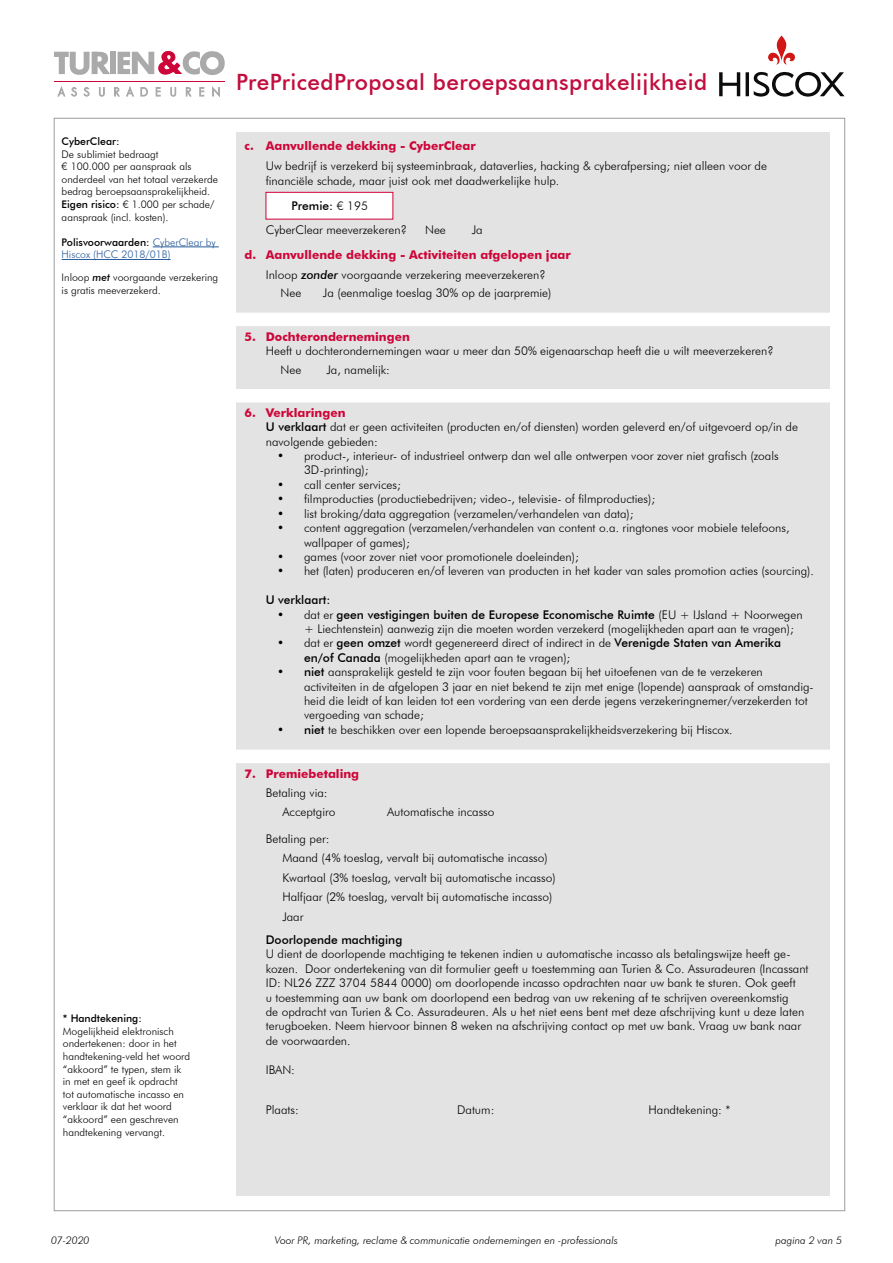
<style>
.page{position:relative;width:893px;height:1263px;background:#fff}
.page>*{position:absolute;margin:0;border:0;box-sizing:border-box;transform-origin:0 0}
.t1{font:500 22.5px "Futura BT";letter-spacing:.02em;color:#c10e3e}
.t2{font:300 12px/14.4px "Futura BT";color:#000}
.t3{font:700 12px "Futura BT";color:#ce0538}
.t4{font:500 12px "Futura BT";color:#000}
.t5{font:300 10.5px/12.6px "Futura BT";color:#000}
.t6{font:italic 300 10.5px "Futura BT";color:#000}
.t7{font:300 10.5px/12.6px "Futura BT";color:#275b9b}
.t8{font:500 10.5px "Futura BT";color:#000}
.s1{font-weight:500}
.s2{font-weight:500;color:#000}
.s3{font-weight:500;font-style:italic}
.s4{font-weight:700;color:#ce0538}
</style>
<div class="page">
<div style="left:236px;top:133px;width:593px;height:1063px;background:#e3e3e3"></div>
<div style="left:110px;top:52px;width:5px;height:22px;background:#aaa"></div>
<svg style="left:118px;top:51px;width:107px;height:24px"></svg>
<svg style="left:54px;top:51px;width:56px;height:24px"></svg>
<svg style="left:58px;top:87px;width:7px;height:9px"></svg>
<svg style="left:71px;top:87px;width:6px;height:9px"></svg>
<svg style="left:84px;top:87px;width:5px;height:9px"></svg>
<svg style="left:99px;top:87px;width:6px;height:10px"></svg>
<svg style="left:114px;top:87px;width:6px;height:9px"></svg>
<svg style="left:126px;top:87px;width:8px;height:9px"></svg>
<svg style="left:141px;top:87px;width:7px;height:9px"></svg>
<svg style="left:156px;top:87px;width:4px;height:9px"></svg>
<svg style="left:170px;top:87px;width:6px;height:10px"></svg>
<svg style="left:186px;top:87px;width:5px;height:9px"></svg>
<svg style="left:199px;top:87px;width:5px;height:9px"></svg>
<svg style="left:212px;top:87px;width:8px;height:10px"></svg>
<hr style="left:54px;top:81px;width:171px;height:1px;background:#ce0538">
<svg style="left:719px;top:72px;width:21px;height:24px"></svg>
<svg style="left:746px;top:72px;width:98px;height:25px"></svg>
<svg style="left:768px;top:36px;width:27px;height:29px"></svg>
<div style="left:232px;top:313px;width:606px;height:13px;background:#fff"></div>
<div style="left:232px;top:389px;width:606px;height:13px;background:#fff"></div>
<div style="left:232px;top:750px;width:606px;height:13px;background:#fff"></div>
<div style="left:266px;top:192px;width:127px;height:27px;background:#fff"></div>
<div style="left:266px;top:192px;width:127px;height:27px;border:1px solid #ce0538"></div>
<hr style="left:153px;top:247px;width:66px;height:1px;background:#275b9b">
<hr style="left:62px;top:259px;width:109px;height:1px;background:#275b9b">
<p class="t8" style="left:62px;top:135px;width:59px">CyberClear:</p>
<p class="t5" style="left:62px;top:147px;width:158px">De sublimiet bedraagt<br>€ 100.000 per aanspraak als onderdeel van het totaal verzekerde bedrag beroepsaansprakelijkheid.<br><span class="s1">Eigen risico:</span> € 1.000 per schade/ aanspraak (incl. kosten).</p>
<p class="t7" style="left:62px;top:236px;width:156px"><span class="s2">Polisvoorwaarden:</span> CyberClear by<br>Hiscox (HCC 2018/01B)</p>
<p class="t5" style="left:62px;top:271px;width:158px">Inloop <span class="s3">met</span> voorgaande verzekering is gratis meeverzekerd.</p>
<p class="t8" style="left:63px;top:1012px;width:80px">* Handtekening:</p>
<p class="t5" style="left:63px;top:1025px;width:129px">Mogelijkheid elektronisch ondertekenen: door in het handtekening-veld het woord “akkoord” te typen, stem ik in met en geef ik opdracht tot automatische incasso en verklaar ik dat het woord “akkoord” een geschreven handtekening vervangt.</p>
<h1 class="t1" style="left:236px;top:68px;width:473px">PrePricedProposal beroepsaansprakelijkheid</h1>
<p class="t3" style="left:244px;top:139px;width:233px">c. Aanvullende dekking - CyberClear</p>
<p class="t2" style="left:266px;top:158px;width:503px;line-height:15px">Uw bedrijf is verzekerd bij systeeminbraak, dataverlies, hacking &amp; cyberafpersing; niet alleen voor de financiële schade, maar juist ook met daadwerkelijke hulp.</p>
<p class="t2" style="left:266px;top:194px;width:143px;line-height:23.4px;text-indent:26px"><span class="s1">Premie:</span> € 195<br>CyberClear meeverzekeren?</p>
<p class="t2" style="left:425px;top:222px;width:22px">Nee</p>
<p class="t2" style="left:472px;top:222px;width:12px">Ja</p>
<p class="t3" style="left:244px;top:247px;width:328px">d. Aanvullende dekking - Activiteiten afgelopen jaar</p>
<p class="t2" style="left:266px;top:267px;width:281px">Inloop <span class="s3">zonder</span> voorgaande verzekering meeverzekeren?</p>
<p class="t2" style="left:280px;top:286px;width:22px">Nee</p>
<p class="t2" style="left:323px;top:286px;width:230px">Ja (eenmalige toeslag 30% op de jaarpremie)</p>
<p class="t3" style="left:244px;top:329px;width:167px">5. Dochterondernemingen</p>
<p class="t2" style="left:280px;top:341px;width:494px;line-height:18.8px;text-indent:-15px">Heeft u dochterondernemingen waar u meer dan 50% eigenaarschap heeft die u wilt meeverzekeren?<br>Nee</p>
<p class="t2" style="left:326px;top:362px;width:65px">Ja, namelijk:</p>
<p class="t2" style="left:266px;top:405px;width:534px;text-indent:-21px"><span class="s4">6. Verklaringen<br></span><span class="s1">U verklaart</span> dat er geen activiteiten (producten en/of diensten) worden geleverd en/of uitgevoerd op/in de navolgende gebieden:</p>
<p class="t2" style="left:304px;top:448px;width:476px;text-indent:-27px">• product-, interieur- of industrieel ontwerp dan wel alle ontwerpen voor zover niet grafisch (zoals<br>3D-printing);</p>
<p class="t2" style="left:277px;top:477px;width:125px">• call center services;</p>
<p class="t2" style="left:277px;top:492px;width:380px">• filmproducties (productiebedrijven; video-, televisie- of filmproducties);</p>
<p class="t2" style="left:277px;top:506px;width:358px">• list broking/data aggregation (verzamelen/verhandelen van data);</p>
<p class="t2" style="left:304px;top:520px;width:487px;text-indent:-27px">• content aggregation (verzamelen/verhandelen van content o.a. ringtones voor mobiele telefoons, wallpaper of games);</p>
<p class="t2" style="left:277px;top:549px;width:303px">• games (voor zover niet voor promotionele doeleinden);</p>
<p class="t2" style="left:277px;top:564px;width:538px">• het (laten) produceren en/of leveren van producten in het kader van sales promotion acties (sourcing).</p>
<p class="t4" style="left:266px;top:592px;width:66px">U verklaart:</p>
<p class="t2" style="left:304px;top:607px;width:500px;text-indent:-27px">• dat er <span class="s1">geen vestigingen buiten de Europese Economische Ruimte</span> (EU + IJsland + Noorwegen + Liechtenstein) aanwezig zijn die moeten worden verzekerd (mogelijkheden apart aan te vragen);</p>
<p class="t2" style="left:304px;top:636px;width:478px;text-indent:-27px">• dat er <span class="s1">geen omzet</span> wordt gegenereerd direct of indirect in de <span class="s1">Verenigde Staten van Amerika en/of Canada</span> (mogelijkheden apart aan te vragen);</p>
<p class="t2" style="left:304px;top:664px;width:511px;text-indent:-27px">• <span class="s1">niet</span> aansprakelijk gesteld te zijn voor fouten begaan bij het uitoefenen van de te verzekeren activiteiten in de afgelopen 3 jaar en niet bekend te zijn met enige (lopende) aanspraak of omstandig&shy;heid die leidt of kan leiden tot een vordering van een derde jegens verzekeringnemer/verzekerden tot vergoeding van schade;</p>
<p class="t2" style="left:277px;top:722px;width:457px">• <span class="s1">niet</span> te beschikken over een lopende beroepsaansprakelijkheidsverzekering bij Hiscox.</p>
<p class="t3" style="left:244px;top:766px;width:116px">7. Premiebetaling</p>
<p class="t2" style="left:282px;top:783px;width:55px;line-height:19.5px;text-indent:-17px">Betaling via:<br>Acceptgiro</p>
<p class="t2" style="left:387px;top:805px;width:109px">Automatische incasso</p>
<p class="t2" style="left:282px;top:828px;width:275px;line-height:19.5px;text-indent:-17px">Betaling per:<br>Maand (4% toeslag, vervalt bij automatische incasso)<br>Kwartaal (3% toeslag, vervalt bij automatische incasso)<br>Halfjaar (2% toeslag, vervalt bij automatische incasso)<br>Jaar</p>
<p class="t4" style="left:266px;top:932px;width:138px">Doorlopende machtiging</p>
<p class="t2" style="left:266px;top:947px;width:544px">U dient de doorlopende machtiging te tekenen indien u automatische incasso als betalingswijze heeft ge&shy;kozen. Door ondertekening van dit formulier geeft u toestemming aan Turien &amp; Co. Assuradeuren (Incassant ID: NL26 ZZZ 3704 5844 0000) om doorlopende incasso opdrachten naar uw bank te sturen. Ook geeft<br>u toestemming aan uw bank om doorlopend een bedrag van uw rekening af te schrijven overeenkomstig<br>de opdracht van Turien &amp; Co. Assuradeuren. Als u het niet eens bent met deze afschrijving kunt u deze laten terugboeken. Neem hiervoor binnen 8 weken na afschrijving contact op met uw bank. Vraag uw bank naar de voorwaarden.</p>
<p class="t2" style="left:266px;top:1062px;width:31px">IBAN:</p>
<p class="t2" style="left:266px;top:1103px;width:35px">Plaats:</p>
<p class="t2" style="left:457px;top:1103px;width:39px">Datum:</p>
<p class="t2" style="left:648px;top:1103px;width:83px">Handtekening: *</p>
<p class="t6" style="left:51px;top:1234px;width:40px">07-2020</p>
<p class="t6" style="left:275px;top:1234px;width:345px">Voor PR, marketing, reclame &amp; communicatie ondernemingen en -professionals</p>
<p class="t6" style="left:775px;top:1234px;width:68px">pagina 2 van 5</p>
</div>
